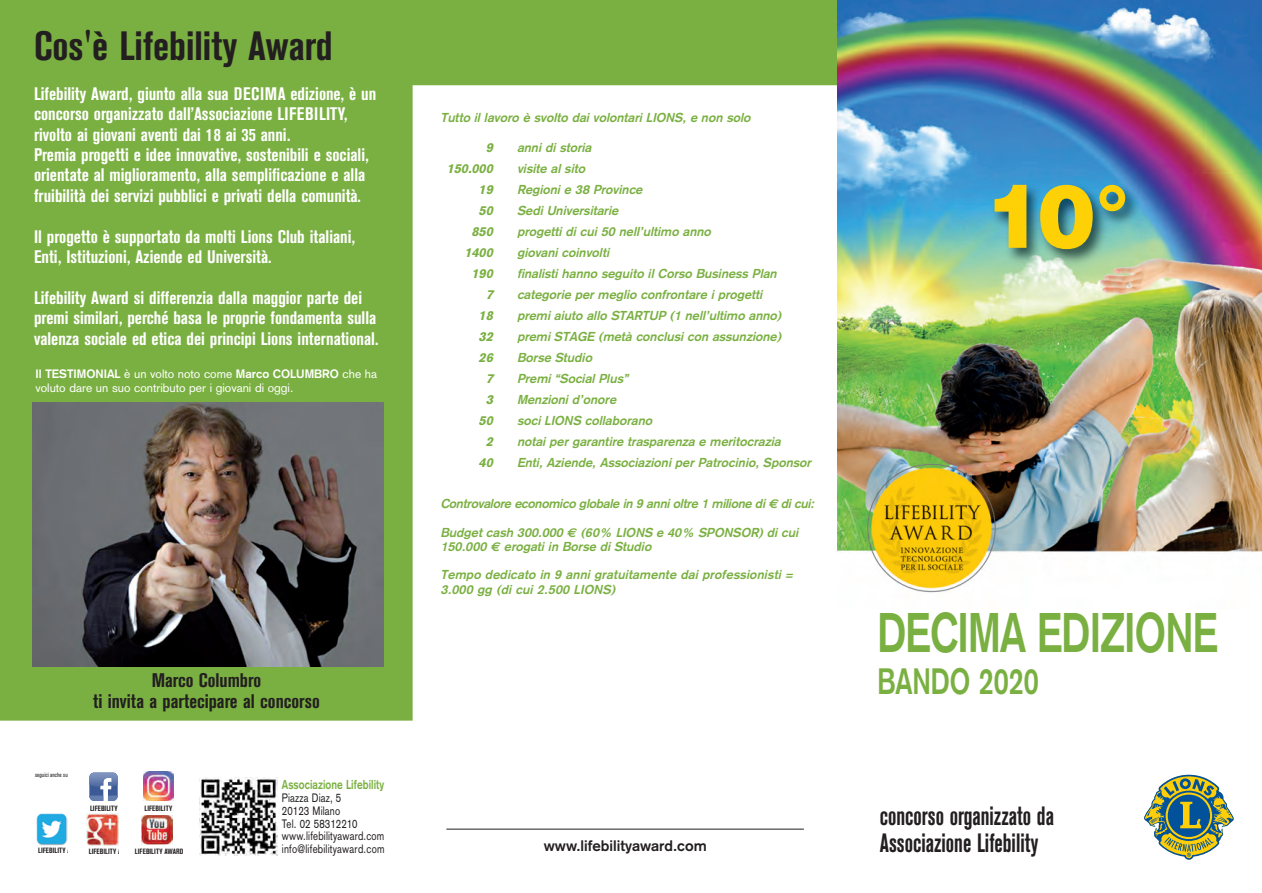
<style>
.page{position:relative;width:1262px;height:893px;background:#fff}
.page>*{position:absolute;margin:0;border:0;box-sizing:border-box;transform-origin:0 0}
.t1{font:900 88.05px "Helvetica";color:#fed006}
.t2{font:700 54.75px "Akzidenz Grotesk";letter-spacing:-.015em;color:#7ab041;scale:.75 1}
.t3{font:700 40.5px "Akzidenz Grot Con BQ";color:#231f20}
.t4{font:700 36px "Akzidenz Grotesk";color:#7ab041;scale:.75 1}
.t5{font:700 26.25px/27px "Akzidenz Grot Con BQ";color:#231f20;scale:.8 1}
.t6{font:700 19.5px/21px "Akzidenz Grot Con BQ";color:#231f20;text-align:center}
.t7{font:700 18px/20.4px "Akzidenz Grot Con BQ";color:#fff}
.t8{font:700 15px "Akzidenz Grotesk";color:#231f20}
.t9{font:italic 700 12.75px/14.2px "Akzidenz Grotesk";color:#7ab041}
.t10{font:italic 900 12.75px "Akzidenz Grotesk";color:#7ab041}
.t11{font:700 12.75px "Akzidenz Grotesk";letter-spacing:.005em;color:#7ab041;scale:.8 1}
.t12{font:12px/13.5px "Akzidenz Grotesk";color:#fff}
.t13{font:12px/12.8px "Akzidenz Grotesk";letter-spacing:.015em;color:#231f20;scale:.8 1}
.t14{font:7.65px "Akzidenz Grotesk BE Bold Cn+TVIXED";letter-spacing:.015em;color:#231f20}
.t15{font:7.65px "Akzidenz Grotesk BE Bold Cn+PATBWC";letter-spacing:.015em;color:#231f20}
.t16{font:7.65px "Akzidenz Grotesk BE Bold Cn+FWQYKA";letter-spacing:.015em;color:#231f20}
.t17{font:6.3px "Akzidenz Grotesk BE Cn+PWTEST";letter-spacing:.005em;color:#231f20}
.s1{font-weight:700}
.s2{font-family:"Akzidenz Grotesk BE Bold Cn+PTNTGL"}
.s3{font-family:"Akzidenz Grotesk BE Bold Cn+TIMMOG"}
.s4{font-family:"Euro Sans"}
</style>
<div class="page">
<img style="left:0;top:0;width:1262px;height:860px">
<h3 class="t3" style="left:34px;top:23px;width:300px">Cos'è Lifebility Award</h3>
<p class="t7" style="left:34px;top:83px;width:344px">Lifebility Award, giunto alla sua DECIMA edizione, è un concorso organizzato dall’Associazione LIFEBILITY, rivolto ai giovani aventi dai 18 ai 35 anni.<br>Premia progetti e idee innovative, sostenibili e sociali, orientate al miglioramento, alla semplificazione e alla fruibilità dei servizi pubblici e privati della comunità.</p>
<h3 class="t7" style="left:34px;top:226px;width:323px">Il progetto è supportato da molti Lions Club italiani,<br>Enti, Istituzioni, Aziende ed Università.</h3>
<h3 class="t7" style="left:34px;top:287px;width:346px">Lifebility Award si differenzia dalla maggior parte dei premi similari, perché basa le proprie fondamenta sulla valenza sociale ed etica dei principi Lions international.</h3>
<p class="t12" style="left:36px;top:368px;width:343px"><span class="s1">Il TESTIMONIAL</span> è un volto noto come <span class="s1">Marco COLUMBRO</span> che ha voluto dare un suo contributo per i giovani di oggi.</p>
<p class="t17" style="left:35px;top:772px;width:34px">seguici anche su</p>
<h3 class="t6" style="left:93px;top:669px;width:228px">Marco Columbro<br>ti invita a partecipare al concorso</h3>
<p class="t16" style="left:144px;top:805px;width:50px">LIFEBILITY AWARD</p>
<p class="t15" style="left:90px;top:805px;width:50px">LIFEBILITY AWARD</p>
<p class="t14" style="left:38px;top:847px;width:147px">LIFEBILITY AWARD <span class="s2">LIFEBILITY AWARD</span><span class="s3">LIFEBILITY AWARD</span></p>
<p class="t11" style="left:282px;top:780px;width:129px">Associazione Lifebility</p>
<p class="t13" style="left:282px;top:792px;width:130px">Piazza Diaz, 5<br>20123 Milano<br>Tel. 02 58312210 www.lifebilityaward.com info@lifebilityaward.com</p>
<p class="t9" style="left:440px;top:111px;width:314px">Tutto il lavoro è svolto dai volontari LIONS, e non solo</p>
<p class="t10" style="left:486px;top:142px;width:11px">9</p>
<p class="t9" style="left:517px;top:141px;width:78px">anni di storia</p>
<p class="t10" style="left:447px;top:163px;width:50px">150.000</p>
<p class="t9" style="left:517px;top:162px;width:72px">visite al sito</p>
<p class="t10" style="left:479px;top:184px;width:18px">19</p>
<p class="t9" style="left:517px;top:183px;width:129px">Regioni e 38 Province</p>
<p class="t10" style="left:479px;top:205px;width:18px">50</p>
<p class="t9" style="left:517px;top:204px;width:105px">Sedi Universitarie</p>
<p class="t10" style="left:472px;top:226px;width:25px">850</p>
<p class="t9" style="left:517px;top:225px;width:198px">progetti di cui 50 nell’ultimo anno</p>
<p class="t10" style="left:464px;top:247px;width:32px">1400</p>
<p class="t9" style="left:517px;top:246px;width:96px">giovani coinvolti</p>
<p class="t10" style="left:472px;top:268px;width:25px">190</p>
<p class="t9" style="left:517px;top:267px;width:264px">finalisti hanno seguito il Corso Business Plan</p>
<p class="t10" style="left:486px;top:289px;width:11px">7</p>
<p class="t9" style="left:517px;top:288px;width:249px">categorie per meglio confrontare i progetti</p>
<p class="t10" style="left:479px;top:310px;width:18px">18</p>
<p class="t9" style="left:517px;top:309px;width:268px">premi aiuto allo STARTUP (1 nell’ultimo anno)</p>
<p class="t10" style="left:479px;top:331px;width:18px">32</p>
<p class="t9" style="left:517px;top:330px;width:268px">premi STAGE (metà conclusi con assunzione)</p>
<p class="t10" style="left:479px;top:352px;width:18px">26</p>
<p class="t9" style="left:517px;top:351px;width:79px">Borse Studio</p>
<p class="t10" style="left:486px;top:373px;width:11px">7</p>
<p class="t9" style="left:517px;top:372px;width:115px">Premi “Social Plus”</p>
<p class="t10" style="left:486px;top:394px;width:11px">3</p>
<p class="t9" style="left:517px;top:393px;width:103px">Menzioni d’onore</p>
<p class="t10" style="left:479px;top:415px;width:18px">50</p>
<p class="t9" style="left:517px;top:414px;width:139px">soci LIONS collaborano</p>
<p class="t10" style="left:486px;top:436px;width:11px">2</p>
<p class="t9" style="left:517px;top:435px;width:268px">notai per garantire trasparenza e meritocrazia</p>
<p class="t10" style="left:479px;top:457px;width:18px">40</p>
<p class="t9" style="left:517px;top:456px;width:298px">Enti, Aziende, Associazioni per Patrocinio, Sponsor</p>
<p class="t9" style="left:440px;top:497px;width:377px">Controvalore economico globale in 9 anni oltre 1 milione di <span class="s4">€</span> di cui:</p>
<p class="t9" style="left:440px;top:526px;width:362px">Budget cash 300.000 <span class="s4">€</span> (60% LIONS e 40% SPONSOR) di cui<br>150.000 <span class="s4">€</span> erogati in Borse di Studio</p>
<p class="t9" style="left:440px;top:568px;width:356px">Tempo dedicato in 9 anni gratuitamente dai professionisti =<br>3.000 gg (di cui 2.500 LIONS)</p>
<p class="t8" style="left:544px;top:840px;width:164px">www.lifebilityaward.com</p>
<h1 class="t1" style="left:986px;top:166px;width:145px">10°</h1>
<h2 class="t2" style="left:877px;top:612px;width:456px">DECIMA EDIZIONE</h2>
<h3 class="t4" style="left:877px;top:668px;width:217px">BANDO 2020</h3>
<h3 class="t5" style="left:880px;top:802px;width:219px">concorso organizzato da<br>Associazione Lifebility</h3>
</div>
